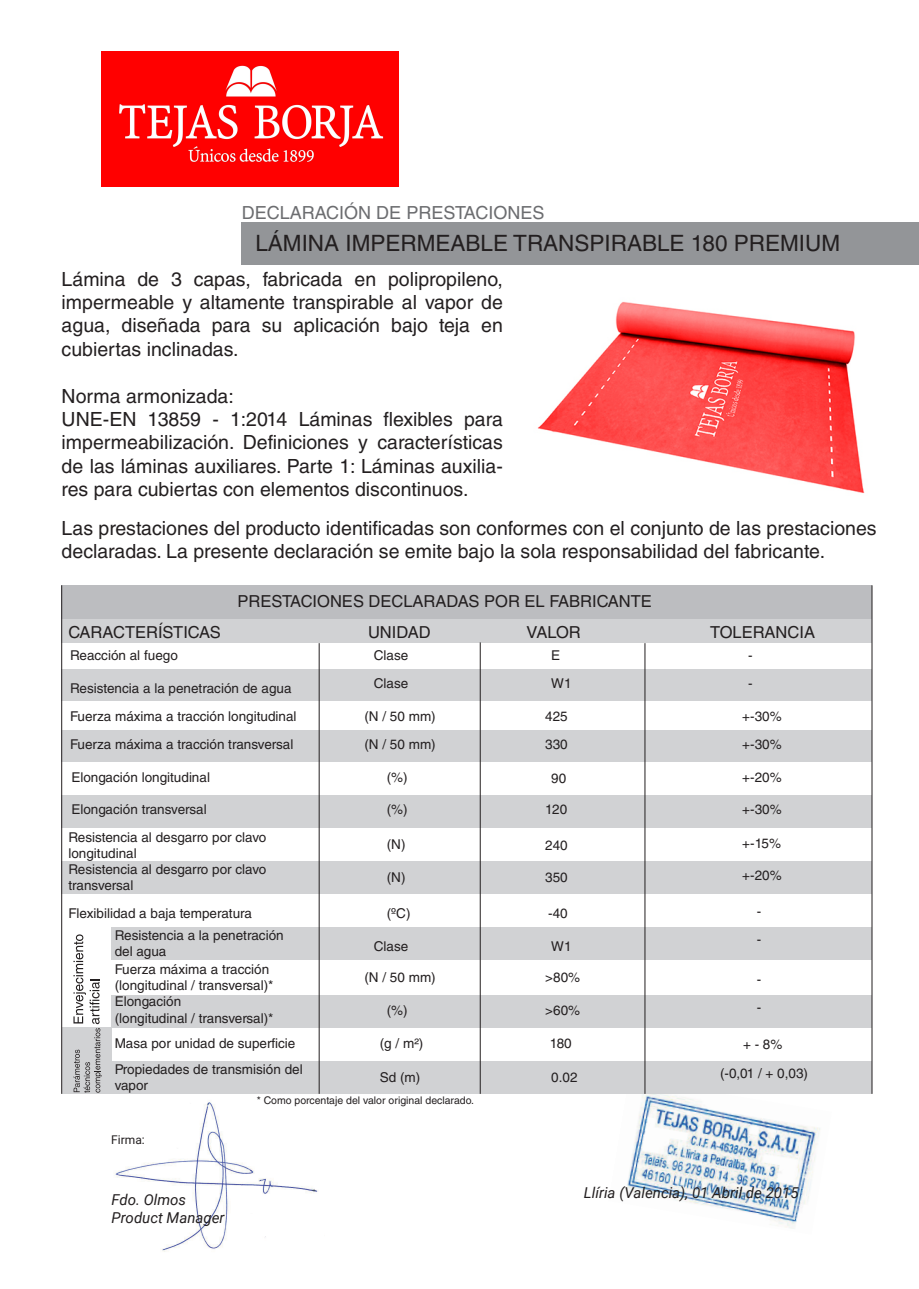
<style>
.page{position:relative;width:919px;height:1289px;background:#fff}
.page>*{position:absolute;margin:0;border:0;box-sizing:border-box;transform-origin:0 0}
.t1{font:22.5px "Helvetica LT Std";color:#231f20}
.t2{font:19.5px/23.4px "Helvetica LT Std";color:#231f20}
.t3{font:18px "Helvetica LT Std";color:#6c6d70}
.t4{font:16.5px "Helvetica LT Std";color:#231f20}
.t5{font:italic 15px/18px "Roboto";color:#231f20}
.t6{font:13.5px/28px "Helvetica LT Std";color:#231f20}
.t7{font:12px "Roboto";color:#231f20}
.t8{font:10.5px "Helvetica LT Std";color:#231f20}
</style>
<div class="page">
<img style="left:537px;top:301px;width:328px;height:192px">
<img style="left:608px;top:1093px;width:223px;height:136px">
<img style="left:111px;top:1093px;width:214px;height:159px">
<img style="left:102px;top:51px;width:296px;height:135px">
<div style="left:242px;top:222px;width:676px;height:43px;background:#939598"></div>
<div style="left:62px;top:609px;width:809px;height:34px;background:#d1d2d4"></div>
<div style="left:62px;top:585px;width:809px;height:34px;background:#bcbdc0"></div>
<div style="left:62px;top:669px;width:809px;height:32px;background:#d1d2d4"></div>
<div style="left:62px;top:730px;width:809px;height:31px;background:#d1d2d4"></div>
<div style="left:62px;top:795px;width:809px;height:32px;background:#d1d2d4"></div>
<div style="left:62px;top:861px;width:809px;height:33px;background:#d1d2d4"></div>
<div style="left:111px;top:927px;width:760px;height:33px;background:#d1d2d4"></div>
<div style="left:111px;top:995px;width:760px;height:32px;background:#d1d2d4"></div>
<div style="left:111px;top:1061px;width:760px;height:32px;background:#d1d2d4"></div>
<div style="left:62px;top:1027px;width:49px;height:66px;background:#d1d2d4"></div>
<hr style="left:319px;top:643px;width:1px;height:450px;background:#231f20">
<hr style="left:480px;top:642px;width:1px;height:451px;background:#231f20">
<hr style="left:644px;top:643px;width:1px;height:450px;background:#231f20">
<hr style="left:61px;top:585px;width:1px;height:508px;background:#231f20">
<hr style="left:871px;top:585px;width:1px;height:508px;background:#231f20">
<svg style="left:73px;top:934px;width:29px;height:158px"></svg>
<h3 class="t3" style="left:242px;top:202px;width:304px">DECLARACIÓN DE PRESTACIONES</h3>
<h1 class="t1" style="left:255px;top:230px;width:586px">LÁMINA IMPERMEABLE TRANSPIRABLE 180 PREMIUM</h1>
<h2 class="t2" style="left:62px;top:267px;width:443px;text-align:justify">Lámina de 3 capas, fabricada en polipropileno, impermeable y altamente transpirable al vapor de agua, diseñada para su aplicación bajo teja en cubiertas inclinadas.</h2>
<h2 class="t2" style="left:62px;top:384px;width:443px">Norma armonizada:<br>UNE-EN 13859 - 1:2014 Láminas flexibles para impermeabilización. Definiciones y características de las láminas auxiliares. Parte 1: Láminas auxilia&shy;res para cubiertas con elementos discontinuos.</h2>
<h2 class="t2" style="left:62px;top:516px;width:816px">Las prestaciones del producto identificadas son conformes con el conjunto de las prestaciones declaradas. La presente declaración se emite bajo la sola responsabilidad del fabricante.</h2>
<p class="t4" style="left:237px;top:591px;width:416px">PRESTACIONES DECLARADAS POR EL FABRICANTE</p>
<p class="t4" style="left:68px;top:622px;width:154px">CARACTERÍSTICAS</p>
<p class="t4" style="left:368px;top:622px;width:64px">UNIDAD</p>
<p class="t4" style="left:526px;top:622px;width:56px">VALOR</p>
<p class="t4" style="left:710px;top:622px;width:106px">TOLERANCIA</p>
<p class="t6" style="left:70px;top:641px;width:109px">Reacción al fuego</p>
<p class="t6" style="left:374px;top:641px;width:36px">Clase<br>Clase</p>
<p class="t6" style="left:364px;top:701px;width:73px">(N / 50 mm) (N / 50 mm)</p>
<p class="t6" style="left:387px;top:763px;width:22px">(%)</p>
<p class="t6" style="left:387px;top:795px;width:22px">(%)</p>
<p class="t6" style="left:387px;top:830px;width:20px">(N)</p>
<p class="t6" style="left:387px;top:863px;width:20px">(N)</p>
<p class="t6" style="left:387px;top:899px;width:25px">(ºC)</p>
<p class="t6" style="left:551px;top:641px;width:22px">E<br>W1</p>
<p class="t6" style="left:545px;top:701px;width:24px">425<br>330</p>
<p class="t6" style="left:551px;top:763px;width:17px">90</p>
<p class="t6" style="left:545px;top:795px;width:23px">120</p>
<p class="t6" style="left:748px;top:641px;width:6px">- -</p>
<p class="t6" style="left:70px;top:674px;width:228px">Resistencia a la penetración de agua<br>Fuerza máxima a tracción longitudinal<br>Fuerza máxima a tracción transversal</p>
<p class="t6" style="left:71px;top:763px;width:140px">Elongación longitudinal</p>
<p class="t6" style="left:68px;top:795px;width:199px;line-height:27.6px">Elongación transversal<br>Resistencia al desgarro por clavo</p>
<p class="t6" style="left:68px;top:845px;width:199px;line-height:16.2px">longitudinal<br>Resistencia al desgarro por clavo transversal</p>
<p class="t6" style="left:115px;top:902px;width:170px;line-height:21.8px;text-indent:-46px">Flexibilidad a baja temperatura<br>Resistencia a la penetración</p>
<p class="t6" style="left:115px;top:942px;width:156px;line-height:18px">del agua<br>Fuerza máxima a tracción</p>
<p class="t6" style="left:115px;top:977px;width:160px;line-height:16px">(longitudinal / transversal)*<br>Elongación<br>(longitudinal / transversal)*</p>
<p class="t6" style="left:115px;top:1061px;width:189px;line-height:16.2px">Propiedades de transmisión del vapor</p>
<p class="t8" style="left:257px;top:1094px;width:219px">* Como porcentaje del valor original declarado.</p>
<p class="t6" style="left:742px;top:701px;width:41px">+-30% +-30%</p>
<p class="t6" style="left:742px;top:763px;width:41px">+-20%</p>
<p class="t6" style="left:742px;top:795px;width:41px">+-30%</p>
<p class="t6" style="left:742px;top:829px;width:40px">+-15%</p>
<p class="t6" style="left:742px;top:861px;width:41px">+-20%</p>
<p class="t6" style="left:545px;top:830px;width:24px">240</p>
<p class="t6" style="left:545px;top:863px;width:24px">350</p>
<p class="t6" style="left:548px;top:899px;width:21px">-40</p>
<p class="t6" style="left:756px;top:897px;width:6px">- -</p>
<p class="t6" style="left:756px;top:964px;width:6px">- -</p>
<p class="t6" style="left:374px;top:931px;width:36px">Clase</p>
<p class="t6" style="left:551px;top:932px;width:22px">W1</p>
<p class="t6" style="left:364px;top:963px;width:73px">(N / 50 mm)</p>
<p class="t6" style="left:545px;top:963px;width:36px">&gt;80%</p>
<p class="t6" style="left:387px;top:996px;width:22px">(%)</p>
<p class="t6" style="left:545px;top:996px;width:36px">&gt;60%</p>
<p class="t6" style="left:380px;top:1028px;width:45px">(g / m2)</p>
<p class="t6" style="left:380px;top:1063px;width:42px">Sd (m)</p>
<p class="t6" style="left:549px;top:1029px;width:23px">180</p>
<p class="t6" style="left:551px;top:1063px;width:28px">0.02</p>
<p class="t6" style="left:115px;top:1029px;width:182px">Masa por unidad de superficie</p>
<p class="t6" style="left:720px;top:1030px;width:89px;text-align:center">+ - 8%<br>(-0,01 / + 0,03)</p>
<p class="t7" style="left:111px;top:1131px;width:35px">Firma:</p>
<p class="t5" style="left:111px;top:1190px;width:114px">Fdo. Olmos<br>Product Manager</p>
<p class="t5" style="left:584px;top:1183px;width:216px">Llíria (Valencia), 01 Abril de 2015</p>
</div>
